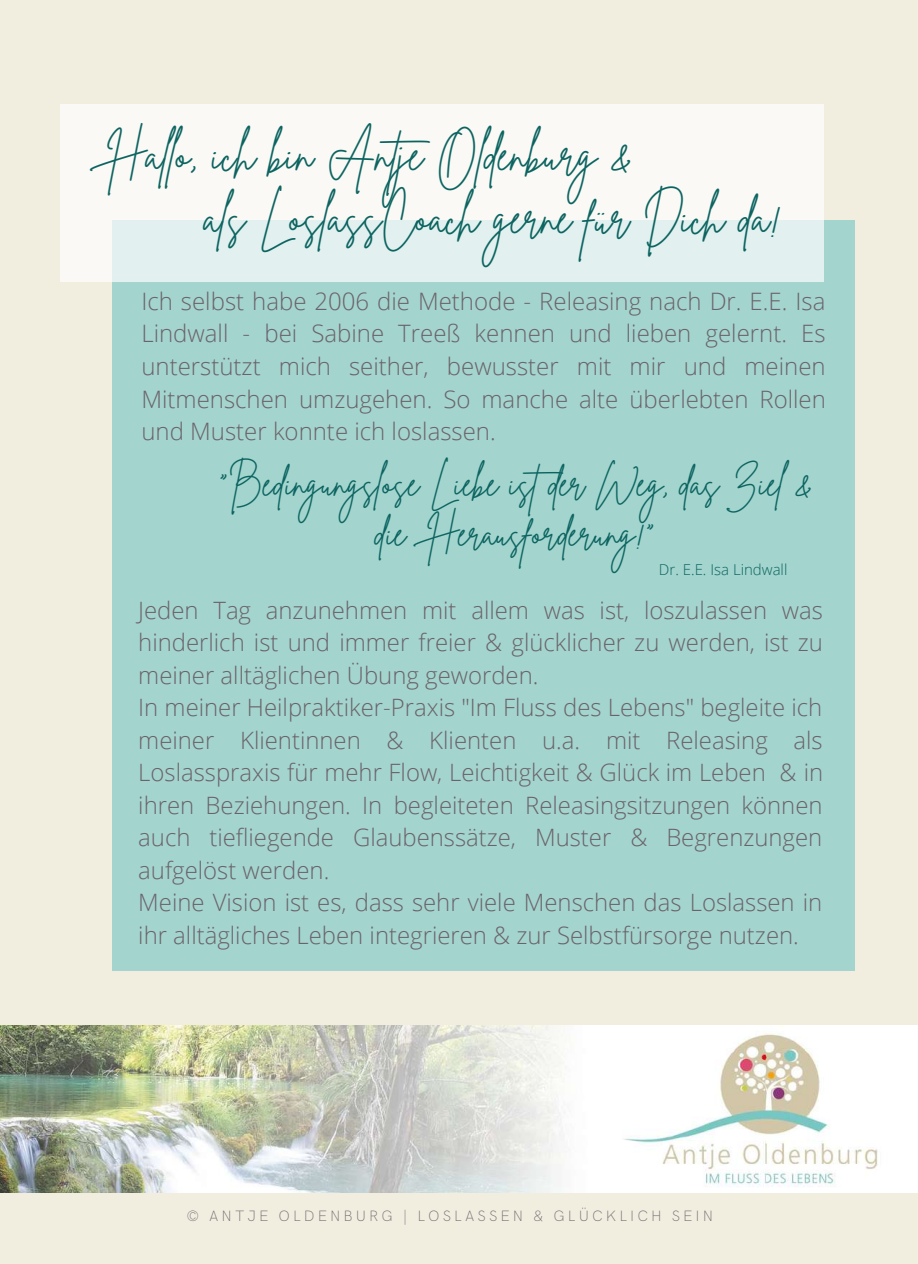
<style>
.page{position:relative;width:918px;height:1264px;background:#fff}
.page>*{position:absolute;margin:0;border:0;box-sizing:border-box;transform-origin:0 0}
.t1{font:44.7px/63.3px "Brittany Signature";color:#0c6461}
.t2{font:36px/49.5px "Brittany Signature";color:#0c6461;text-align:center}
.t3{font:300 24px/32.7px "Open Sans";color:#6b636b;text-align:justify}
.t4{font:300 23.85px/32.5px "Open Sans";color:#6b636b}
.t5{font:200 15px "HK Grotesk Pro";letter-spacing:.2em;color:#6b636b}
.t6{font:300 15px "Open Sans";color:#0c6461}
</style>
<div class="page">
<div style="left:0;top:0;width:918px;height:1263px;background:#f1eddf"></div>
<div style="left:112px;top:220px;width:743px;height:750px;background:#a3d4cd"></div>
<div style="left:60px;top:104px;width:764px;height:178px;background:linear-gradient(to bottom,#fffcf7,#e3f1ef)"></div>
<img style="left:0;top:1025px;width:918px;height:167px">
<h1 class="t1" style="left:204px;top:124px;width:580px;text-indent:-96px">Halo, ich bin Antje Oldenburg &amp;<br>als LoslassCoach gerne für Dich da!</h1>
<p class="t3" style="left:141px;top:284px;width:686px">Ich selbst habe 2006 die Methode - Releasing nach Dr. E.E. Isa Lindwall - bei Sabine Treeß kennen und lieben gelernt. Es unterstützt mich seither, bewusster mit mir und meinen Mitmenschen umzugehen. So manche alte überlebten Rollen und Muster konnte ich loslassen.</p>
<h2 class="t2" style="left:219px;top:459px;width:594px">"Bedingungslose Liebe istder Weg, das Ziel &amp; die Herausforderung!"</h2>
<p class="t6" style="left:659px;top:559px;width:130px">Dr. E.E. Isa Lindwall</p>
<p class="t4" style="left:138px;top:593px;width:686px">Jeden Tag anzunehmen mit allem was ist, loszulassen was hinderlich ist und immer freier &amp; glücklicher zu werden, ist zu meiner alltäglichen Übung geworden.<br>In meiner Heilpraktiker-Praxis "Im Fluss des Lebens" begleite ich meiner Klientinnen &amp; Klienten u.a. mit Releasing als Loslasspraxis für mehr Flow, Leichtigkeit &amp; Glück im Leben &amp; in ihren Beziehungen. In begleiteten Releasingsitzungen können auch tiefliegende Glaubenssätze, Muster &amp; Begrenzungen aufgelöst werden.<br>Meine Vision ist es, dass sehr viele Menschen das Loslassen in ihr alltägliches Leben integrieren &amp; zur Selbstfürsorge nutzen.</p>
<p class="t5" style="left:187px;top:1207px;width:528px">© ANTJE OLDENBURG | LOSLASSEN &amp; GLÜCKLICH SEIN</p>
</div>
